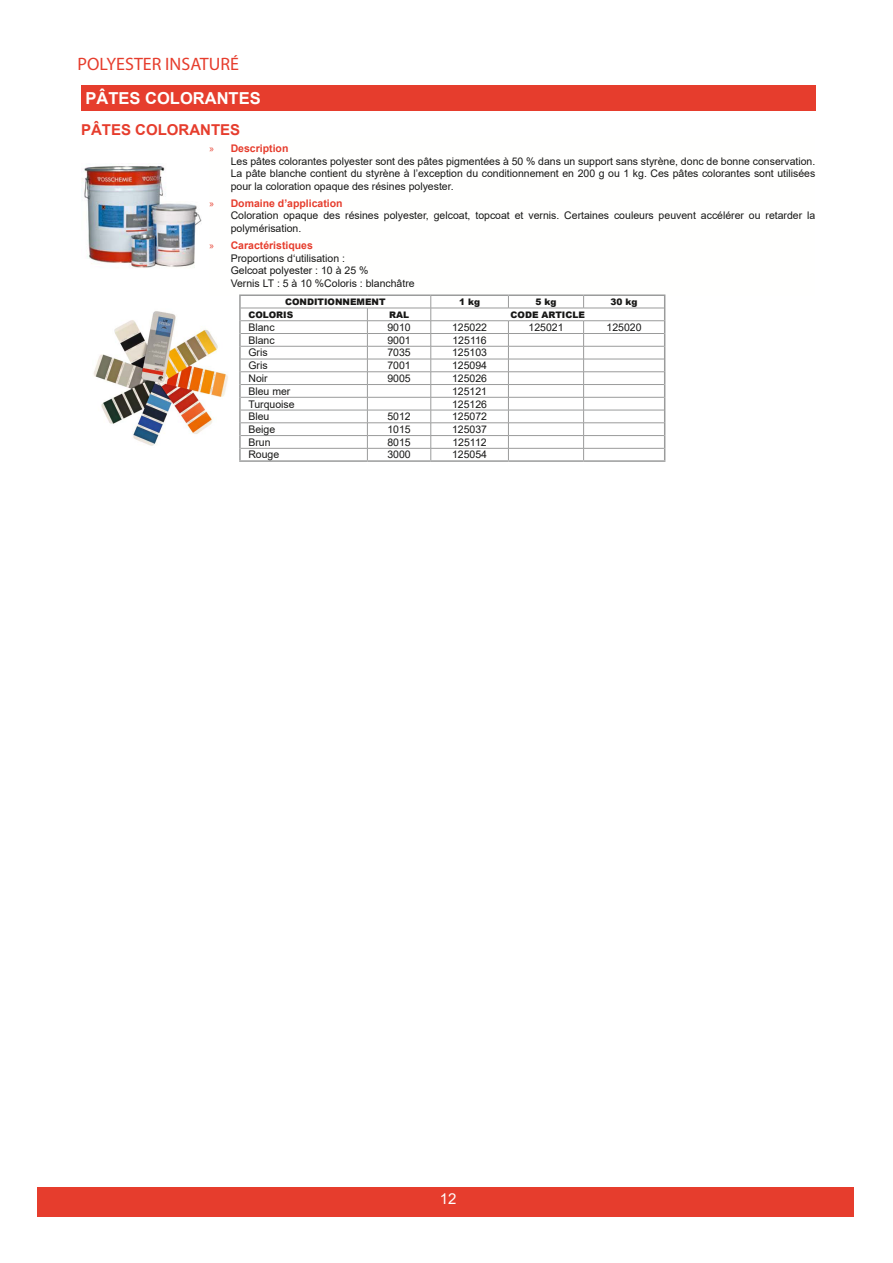
<style>
.page{position:relative;width:893px;height:1263px;background:#fff}
.page>*{position:absolute;margin:0;border:0;box-sizing:border-box;transform-origin:0 0}
.t1{font:18px "Myriad Pro";color:#e63d2d}
.t2{font:700 16.5px "Arial";color:#fffffe}
.t3{font:700 15px "Arial";color:#e63d2d}
.t4{font:15px "Arial";color:#fffffe}
.t5{font:10.5px/12.6px "Arial";color:#181817}
.t6{font:700 10.5px "Arial";color:#e63d2d}
.t7{font:10.5px "Myriad Pro";color:#e63d2d}
.t8{font:900 9px "Arial";color:#181817}
</style>
<div class="page">
<div style="left:37px;top:1187px;width:817px;height:29px;background:#e63d2d"></div>
<div style="left:81px;top:85px;width:734px;height:26px;background:#e63d2d"></div>
<img style="left:81px;top:165px;width:121px;height:103px">
<hr style="left:239px;top:294px;width:128px;height:2px;background:#9a9b9b">
<hr style="left:367px;top:294px;width:64px;height:2px;background:#9a9b9b">
<hr style="left:431px;top:294px;width:77px;height:2px;background:#9a9b9b">
<hr style="left:508px;top:294px;width:76px;height:2px;background:#9a9b9b">
<hr style="left:584px;top:294px;width:81px;height:2px;background:#9a9b9b">
<svg style="left:239px;top:296px;width:2px;height:164px"></svg>
<svg style="left:664px;top:296px;width:1px;height:164px"></svg>
<hr style="left:239px;top:460px;width:128px;height:2px;background:#9a9b9b">
<hr style="left:367px;top:460px;width:64px;height:2px;background:#9a9b9b">
<hr style="left:431px;top:460px;width:77px;height:2px;background:#9a9b9b">
<hr style="left:508px;top:460px;width:76px;height:2px;background:#9a9b9b">
<hr style="left:584px;top:460px;width:81px;height:2px;background:#9a9b9b">
<svg style="left:508px;top:296px;width:1px;height:12px"></svg>
<svg style="left:583px;top:296px;width:1px;height:12px"></svg>
<hr style="left:241px;top:308px;width:126px;height:1px;background:#9a9b9b">
<hr style="left:367px;top:308px;width:64px;height:1px;background:#9a9b9b">
<hr style="left:431px;top:308px;width:77px;height:1px;background:#9a9b9b">
<hr style="left:508px;top:308px;width:76px;height:1px;background:#9a9b9b">
<hr style="left:584px;top:308px;width:80px;height:1px;background:#9a9b9b">
<hr style="left:241px;top:320px;width:126px;height:1px;background:#9a9b9b">
<hr style="left:367px;top:320px;width:64px;height:1px;background:#9a9b9b">
<hr style="left:431px;top:320px;width:77px;height:1px;background:#9a9b9b">
<hr style="left:508px;top:320px;width:76px;height:1px;background:#9a9b9b">
<hr style="left:584px;top:320px;width:80px;height:1px;background:#9a9b9b">
<hr style="left:241px;top:333px;width:126px;height:1px;background:#9a9b9b">
<hr style="left:367px;top:333px;width:64px;height:1px;background:#9a9b9b">
<hr style="left:431px;top:333px;width:77px;height:1px;background:#9a9b9b">
<hr style="left:508px;top:333px;width:76px;height:1px;background:#9a9b9b">
<hr style="left:584px;top:333px;width:80px;height:1px;background:#9a9b9b">
<hr style="left:241px;top:346px;width:126px;height:1px;background:#9a9b9b">
<hr style="left:367px;top:346px;width:64px;height:1px;background:#9a9b9b">
<hr style="left:431px;top:346px;width:77px;height:1px;background:#9a9b9b">
<hr style="left:508px;top:346px;width:76px;height:1px;background:#9a9b9b">
<hr style="left:584px;top:346px;width:80px;height:1px;background:#9a9b9b">
<hr style="left:241px;top:359px;width:126px;height:1px;background:#9a9b9b">
<hr style="left:367px;top:359px;width:64px;height:1px;background:#9a9b9b">
<hr style="left:431px;top:359px;width:77px;height:1px;background:#9a9b9b">
<hr style="left:508px;top:359px;width:76px;height:1px;background:#9a9b9b">
<hr style="left:584px;top:359px;width:80px;height:1px;background:#9a9b9b">
<hr style="left:241px;top:371px;width:126px;height:1px;background:#9a9b9b">
<hr style="left:367px;top:371px;width:64px;height:1px;background:#9a9b9b">
<hr style="left:431px;top:371px;width:77px;height:1px;background:#9a9b9b">
<hr style="left:508px;top:371px;width:76px;height:1px;background:#9a9b9b">
<hr style="left:584px;top:371px;width:80px;height:1px;background:#9a9b9b">
<hr style="left:241px;top:384px;width:126px;height:1px;background:#9a9b9b">
<hr style="left:367px;top:384px;width:64px;height:1px;background:#9a9b9b">
<hr style="left:431px;top:384px;width:77px;height:1px;background:#9a9b9b">
<hr style="left:508px;top:384px;width:76px;height:1px;background:#9a9b9b">
<hr style="left:584px;top:384px;width:80px;height:1px;background:#9a9b9b">
<hr style="left:241px;top:397px;width:126px;height:1px;background:#9a9b9b">
<hr style="left:367px;top:397px;width:64px;height:1px;background:#9a9b9b">
<hr style="left:431px;top:397px;width:77px;height:1px;background:#9a9b9b">
<hr style="left:508px;top:397px;width:76px;height:1px;background:#9a9b9b">
<hr style="left:584px;top:397px;width:80px;height:1px;background:#9a9b9b">
<hr style="left:241px;top:410px;width:126px;height:1px;background:#9a9b9b">
<hr style="left:367px;top:410px;width:64px;height:1px;background:#9a9b9b">
<hr style="left:431px;top:410px;width:77px;height:1px;background:#9a9b9b">
<hr style="left:508px;top:410px;width:76px;height:1px;background:#9a9b9b">
<hr style="left:584px;top:410px;width:80px;height:1px;background:#9a9b9b">
<hr style="left:241px;top:423px;width:126px;height:1px;background:#9a9b9b">
<hr style="left:367px;top:423px;width:64px;height:1px;background:#9a9b9b">
<hr style="left:431px;top:423px;width:77px;height:1px;background:#9a9b9b">
<hr style="left:508px;top:423px;width:76px;height:1px;background:#9a9b9b">
<hr style="left:584px;top:423px;width:80px;height:1px;background:#9a9b9b">
<hr style="left:241px;top:435px;width:126px;height:1px;background:#9a9b9b">
<hr style="left:367px;top:435px;width:64px;height:1px;background:#9a9b9b">
<hr style="left:431px;top:435px;width:77px;height:1px;background:#9a9b9b">
<hr style="left:508px;top:435px;width:76px;height:1px;background:#9a9b9b">
<hr style="left:584px;top:435px;width:80px;height:1px;background:#9a9b9b">
<hr style="left:241px;top:448px;width:126px;height:1px;background:#9a9b9b">
<hr style="left:367px;top:448px;width:64px;height:1px;background:#9a9b9b">
<svg style="left:367px;top:308px;width:1px;height:152px"></svg>
<hr style="left:431px;top:448px;width:77px;height:1px;background:#9a9b9b">
<svg style="left:431px;top:296px;width:1px;height:164px"></svg>
<hr style="left:508px;top:448px;width:76px;height:1px;background:#9a9b9b">
<svg style="left:508px;top:321px;width:1px;height:139px"></svg>
<hr style="left:584px;top:448px;width:80px;height:1px;background:#9a9b9b">
<svg style="left:583px;top:321px;width:1px;height:139px"></svg>
<img style="left:93px;top:311px;width:135px;height:135px">
<h1 class="t1" style="left:78px;top:53px;width:163px">POLYESTER INSATURÉ</h1>
<h2 class="t2" style="left:86px;top:86px;width:177px">PÂTES COLORANTES</h2>
<h3 class="t3" style="left:81px;top:119px;width:161px">PÂTES COLORANTES</h3>
<p class="t7" style="left:209px;top:142px;width:6px">x</p>
<p class="t6" style="left:231px;top:141px;width:59px">Description</p>
<p class="t5" style="left:231px;top:155px;width:586px;text-align:justify">Les pâtes colorantes polyester sont des pâtes pigmentées à 50 % dans un support sans styrène, donc de bonne conservation.<br>La pâte blanche contient du styrène à l’exception du conditionnement en 200 g ou 1 kg. Ces pâtes colorantes sont utilisées pour la coloration opaque des résines polyester.</p>
<p class="t7" style="left:209px;top:197px;width:6px">x</p>
<p class="t6" style="left:231px;top:196px;width:114px">Domaine d’application</p>
<p class="t5" style="left:231px;top:209px;width:586px">Coloration opaque des résines polyester, gelcoat, topcoat et vernis. Certaines couleurs peuvent accélérer ou retarder la polymérisation.</p>
<p class="t7" style="left:209px;top:239px;width:6px">x</p>
<p class="t6" style="left:231px;top:238px;width:84px">Caractéristiques</p>
<p class="t5" style="left:231px;top:251px;width:186px">Proportions d‘utilisation :<br>Gelcoat polyester : 10 à 25 %<br>Vernis LT : 5 à 10 %Coloris : blanchâtre</p>
<p class="t8" style="left:285px;top:295px;width:102px">CONDITIONNEMENT</p>
<p class="t8" style="left:459px;top:295px;width:23px">1 kg</p>
<p class="t8" style="left:535px;top:295px;width:23px">5 kg</p>
<p class="t8" style="left:611px;top:295px;width:29px">30 kg</p>
<p class="t8" style="left:248px;top:308px;width:46px">COLORIS</p>
<p class="t8" style="left:389px;top:308px;width:22px">RAL</p>
<p class="t8" style="left:510px;top:308px;width:76px">CODE ARTICLE</p>
<p class="t5" style="left:248px;top:321px;width:28px">Blanc</p>
<p class="t5" style="left:387px;top:321px;width:25px">9010</p>
<p class="t5" style="left:452px;top:321px;width:37px">125022</p>
<p class="t5" style="left:528px;top:321px;width:37px">125021</p>
<p class="t5" style="left:607px;top:321px;width:37px">125020</p>
<p class="t5" style="left:248px;top:334px;width:28px">Blanc</p>
<p class="t5" style="left:387px;top:334px;width:25px">9001</p>
<p class="t5" style="left:452px;top:334px;width:36px">125116</p>
<p class="t5" style="left:248px;top:346px;width:21px">Gris</p>
<p class="t5" style="left:387px;top:346px;width:25px">7035</p>
<p class="t5" style="left:452px;top:346px;width:37px">125103</p>
<p class="t5" style="left:248px;top:359px;width:21px">Gris</p>
<p class="t5" style="left:387px;top:359px;width:25px">7001</p>
<p class="t5" style="left:452px;top:359px;width:37px">125094</p>
<p class="t5" style="left:248px;top:372px;width:21px">Noir</p>
<p class="t5" style="left:387px;top:372px;width:25px">9005</p>
<p class="t5" style="left:452px;top:372px;width:37px">125026</p>
<p class="t5" style="left:248px;top:385px;width:44px">Bleu mer</p>
<p class="t5" style="left:452px;top:385px;width:37px">125121</p>
<p class="t5" style="left:248px;top:397px;width:48px">Turquoise</p>
<p class="t5" style="left:452px;top:397px;width:37px">125126</p>
<p class="t5" style="left:248px;top:410px;width:23px">Bleu</p>
<p class="t5" style="left:387px;top:410px;width:25px">5012</p>
<p class="t5" style="left:452px;top:410px;width:37px">125072</p>
<p class="t5" style="left:248px;top:423px;width:28px">Beige</p>
<p class="t5" style="left:387px;top:423px;width:25px">1015</p>
<p class="t5" style="left:452px;top:423px;width:37px">125037</p>
<p class="t5" style="left:248px;top:436px;width:24px">Brun</p>
<p class="t5" style="left:387px;top:436px;width:25px">8015</p>
<p class="t5" style="left:452px;top:436px;width:36px">125112</p>
<p class="t5" style="left:248px;top:448px;width:32px">Rouge</p>
<p class="t5" style="left:387px;top:448px;width:25px">3000</p>
<p class="t5" style="left:452px;top:448px;width:37px">125054</p>
<h3 class="t4" style="left:440px;top:1188px;width:18px">12</h3>
</div>
